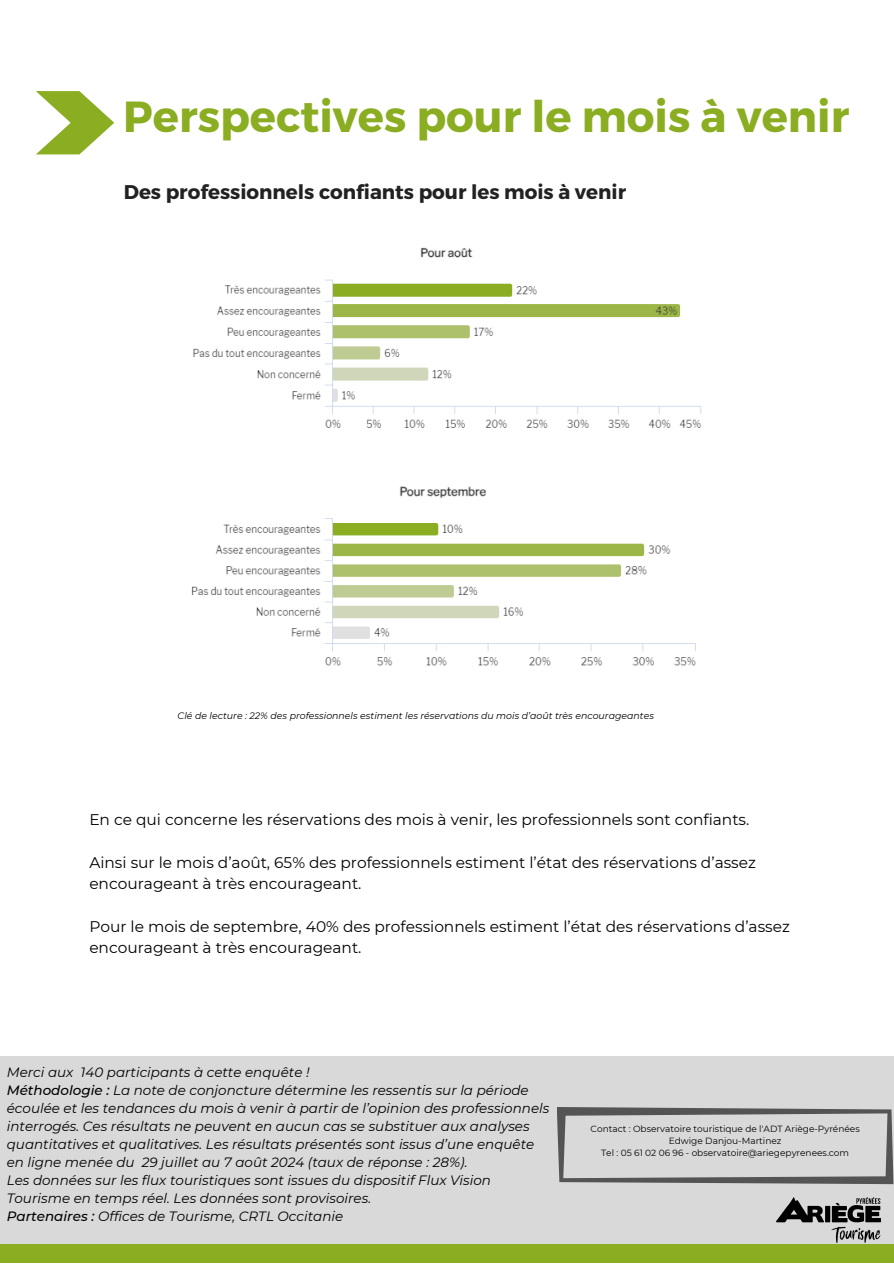
<style>
.page{position:relative;width:894px;height:1264px;background:#fff}
.page>*{position:absolute;margin:0;border:0;box-sizing:border-box;transform-origin:0 0}
.t1{font:700 43.5px "Montserrat";color:#8bad22}
.t2{font:700 19.8px "Montserrat";color:#222}
.t3{font:15.45px/21.3px "Montserrat";color:#000}
.t4{font:italic 13.5px/18px "Montserrat";color:#000}
.t5{font:italic 9.45px "Montserrat";color:#000}
.t6{font:9px "Montserrat";color:#000}
.s1{font-weight:500}
</style>
<div class="page">
<svg style="left:36px;top:91px;width:78px;height:63px"></svg>
<div style="left:0;top:1242px;width:893px;height:20px;background:#8bad22"></div>
<div style="left:0;top:1056px;width:893px;height:187px;background:#d9d9d9"></div>
<svg style="left:557px;top:1107px;width:336px;height:77px"></svg>
<img style="left:776px;top:1197px;width:104px;height:45px">
<img style="left:193px;top:247px;width:509px;height:181px">
<img style="left:191px;top:486px;width:505px;height:180px">
<p class="t1" style="left:123px;top:88px;width:727px">Perspectives pour le mois à venir</p>
<p class="t2" style="left:124px;top:179px;width:504px">Des professionnels confiants pour les mois à venir</p>
<h4 class="t5" style="left:177px;top:709px;width:478px">Clé de lecture : 22% des professionnels estiment les réservations du mois d’août très encourageantes</h4>
<p class="t3" style="left:89px;top:808px;width:661px">En ce qui concerne les réservations des mois à venir, les professionnels sont confiants.</p>
<p class="t3" style="left:89px;top:851px;width:668px">Ainsi sur le mois d’août, 65% des professionnels estiment l’état des réservations d’assez encourageant à très encourageant.</p>
<p class="t3" style="left:89px;top:915px;width:701px">Pour le mois de septembre, 40% des professionnels estiment l’état des réservations d’assez encourageant à très encourageant.</p>
<p class="t4" style="left:7px;top:1063px;width:544px">Merci aux 140 participants à cette enquête !<br><span class="s1">Méthodologie :</span> La note de conjoncture détermine les ressentis sur la période écoulée et les tendances du mois à venir à partir de l’opinion des professionnels interrogés. Ces résultats ne peuvent en aucun cas se substituer aux analyses quantitatives et qualitatives. Les résultats présentés sont issus d’une enquête en ligne menée du 29 juillet au 7 août 2024 (taux de réponse : 28%).<br>Les données sur les flux touristiques sont issues du dispositif Flux Vision Tourisme en temps réel. Les données sont provisoires.<br><span class="s1">Partenaires :</span> Offices de Tourisme, CRTL Occitanie</p>
<h3 class="t6" style="left:590px;top:1123px;width:271px">Contact : Observatoire touristique de l'ADT Ariège-Pyrénées</h3>
<h3 class="t6" style="left:668px;top:1135px;width:114px">Edwige Danjou-Martinez</h3>
<h3 class="t6" style="left:601px;top:1147px;width:249px">Tel : 05 61 02 06 96 - observatoire@ariegepyrenees.com</h3>
</div>
